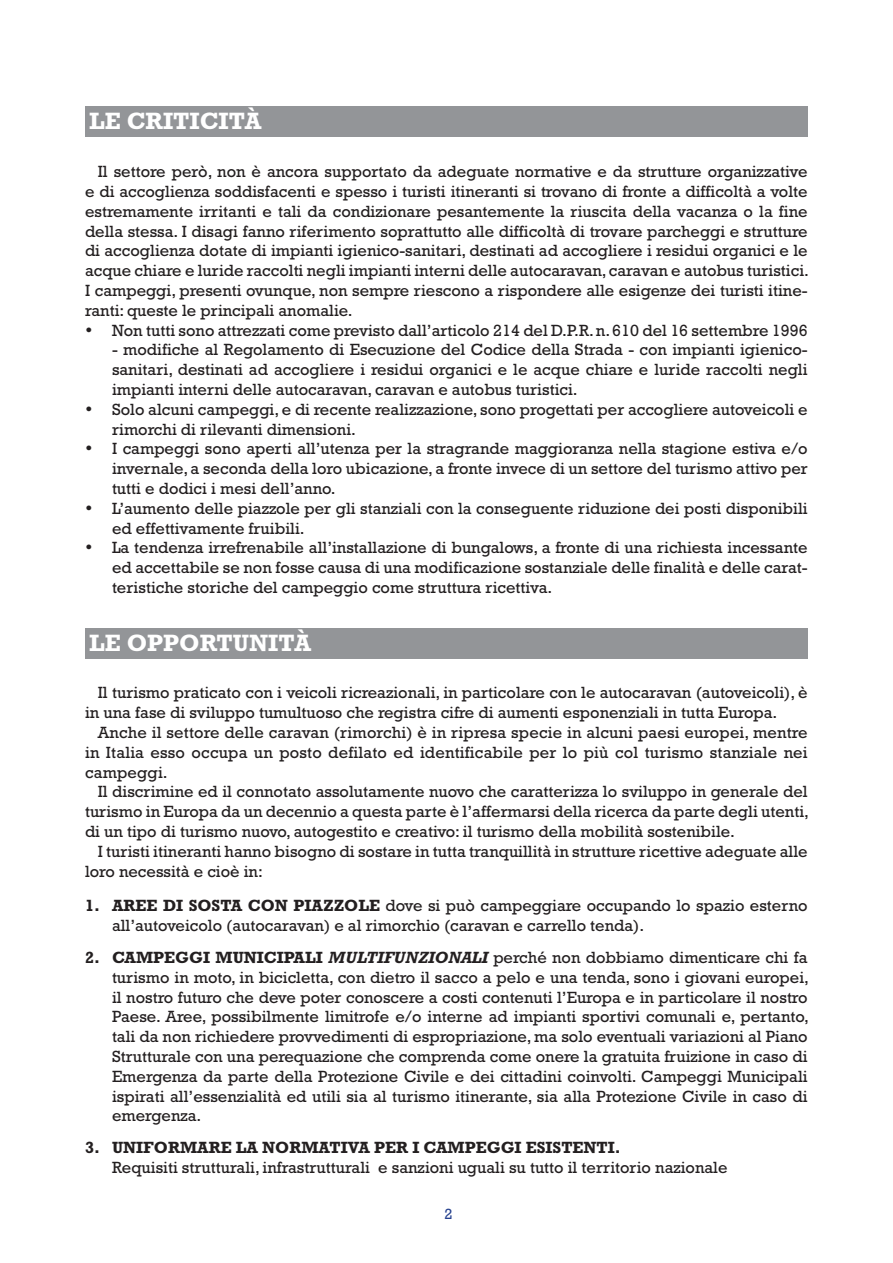
<style>
.page{position:relative;width:893px;height:1263px;background:#fff}
.page>*{position:absolute;margin:0;border:0;box-sizing:border-box;transform-origin:0 0}
.t1{font:700 24px "Rockwell";color:#fff}
.t2{font:16.5px/19.8px "Rockwell";color:#231f20;text-align:justify}
.t3{font:700 16.5px "Rockwell";color:#231f20}
.t4{font:15px "Rockwell";color:#25408e}
.s1{font-weight:700}
.s2{font-weight:700;font-style:italic}
</style>
<div class="page">
<div style="left:85px;top:107px;width:723px;height:30px;background:#939598"></div>
<div style="left:85px;top:628px;width:723px;height:31px;background:#939598"></div>
<h1 class="t1" style="left:89px;top:113px;width:174px">LE CRITICITÀ</h1>
<p class="t2" style="left:85px;top:164px;width:725px;text-indent:13px">Il settore però, non è ancora supportato da adeguate normative e da strutture organizzative e di accoglienza soddisfacenti e spesso i turisti itineranti si trovano di fronte a difficoltà a volte estremamente irritanti e tali da condizionare pesantemente la riuscita della vacanza o la fine della stessa. I disagi fanno riferimento soprattutto alle difficoltà di trovare parcheggi e strutture di accoglienza dotate di impianti igienico-sanitari, destinati ad accogliere i residui organici e le acque chiare e luride raccolti negli impianti interni delle autocaravan, caravan e autobus turistici.<br>I campeggi, presenti ovunque, non sempre riescono a rispondere alle esigenze dei turisti itine&shy;ranti: queste le principali anomalie.</p>
<p class="t2" style="left:85px;top:322px;width:724px">• Non tutti sono attrezzati come previsto dall’articolo 214 del D.P.R. n. 610 del 16 settembre 1996</p>
<p class="t2" style="left:112px;top:342px;width:697px">- modifiche al Regolamento di Esecuzione del Codice della Strada - con impianti igienico&shy;sanitari, destinati ad accogliere i residui organici e le acque chiare e luride raccolti negli impianti interni delle autocaravan, caravan e autobus turistici.</p>
<p class="t2" style="left:112px;top:401px;width:697px;text-indent:-27px">• Solo alcuni campeggi, e di recente realizzazione, sono progettati per accogliere autoveicoli e rimorchi di rilevanti dimensioni.</p>
<p class="t2" style="left:112px;top:441px;width:697px;text-indent:-27px">• I campeggi sono aperti all’utenza per la stragrande maggioranza nella stagione estiva e/o invernale, a seconda della loro ubicazione, a fronte invece di un settore del turismo attivo per tutti e dodici i mesi dell’anno.</p>
<p class="t2" style="left:112px;top:500px;width:697px;text-indent:-27px">• L’aumento delle piazzole per gli stanziali con la conseguente riduzione dei posti disponibili ed effettivamente fruibili.</p>
<p class="t2" style="left:112px;top:540px;width:697px;text-indent:-27px">• La tendenza irrefrenabile all’installazione di bungalows, a fronte di una richiesta incessante ed accettabile se non fosse causa di una modificazione sostanziale delle finalità e delle carat&shy;teristiche storiche del campeggio come struttura ricettiva.</p>
<h1 class="t1" style="left:89px;top:635px;width:224px">LE OPPORTUNITÀ</h1>
<p class="t2" style="left:85px;top:685px;width:724px;text-indent:13px">Il turismo praticato con i veicoli ricreazionali, in particolare con le autocaravan (autoveicoli), è in una fase di sviluppo tumultuoso che registra cifre di aumenti esponenziali in tutta Europa.</p>
<p class="t2" style="left:85px;top:724px;width:724px;text-indent:13px">Anche il settore delle caravan (rimorchi) è in ripresa specie in alcuni paesi europei, mentre in Italia esso occupa un posto defilato ed identificabile per lo più col turismo stanziale nei campeggi.</p>
<p class="t2" style="left:85px;top:784px;width:725px;text-indent:13px">Il discrimine ed il connotato assolutamente nuovo che caratterizza lo sviluppo in generale del turismo in Europa da un decennio a questa parte è l’affermarsi della ricerca da parte degli utenti, di un tipo di turismo nuovo, autogestito e creativo: il turismo della mobilità sostenibile.</p>
<p class="t2" style="left:85px;top:843px;width:724px;text-indent:13px">I turisti itineranti hanno bisogno di sostare in tutta tranquillità in strutture ricettive adeguate alle loro necessità e cioè in:</p>
<p class="t2" style="left:112px;top:898px;width:697px;text-indent:-27px"><span class="s1">1. AREE DI SOSTA CON PIAZZOLE</span> dove si può campeggiare occupando lo spazio esterno all’autoveicolo (autocaravan) e al rimorchio (caravan e carrello tenda).</p>
<p class="t2" style="left:112px;top:949px;width:698px;text-indent:-27px"><span class="s1">2. CAMPEGGI MUNICIPALI</span> <span class="s2">MULTIFUNZIONALI</span> perché non dobbiamo dimenticare chi fa turismo in moto, in bicicletta, con dietro il sacco a pelo e una tenda, sono i giovani europei, il nostro futuro che deve poter conoscere a costi contenuti l’Europa e in particolare il nostro Paese. Aree, possibilmente limitrofe e/o interne ad impianti sportivi comunali e, pertanto, tali da non richiedere provvedimenti di espropriazione, ma solo eventuali variazioni al Piano Strutturale con una perequazione che comprenda come onere la gratuita fruizione in caso di Emergenza da parte della Protezione Civile e dei cittadini coinvolti. Campeggi Municipali ispirati all’essenzialità ed utili sia al turismo itinerante, sia alla Protezione Civile in caso di emergenza.</p>
<p class="t3" style="left:85px;top:1142px;width:537px">3. UNIFORMARE LA NORMATIVA PER I CAMPEGGI ESISTENTI.</p>
<p class="t2" style="left:112px;top:1159px;width:617px">Requisiti strutturali, infrastrutturali e sanzioni uguali su tutto il territorio nazionale</p>
<p class="t4" style="left:444px;top:1209px;width:10px">2</p>
</div>
